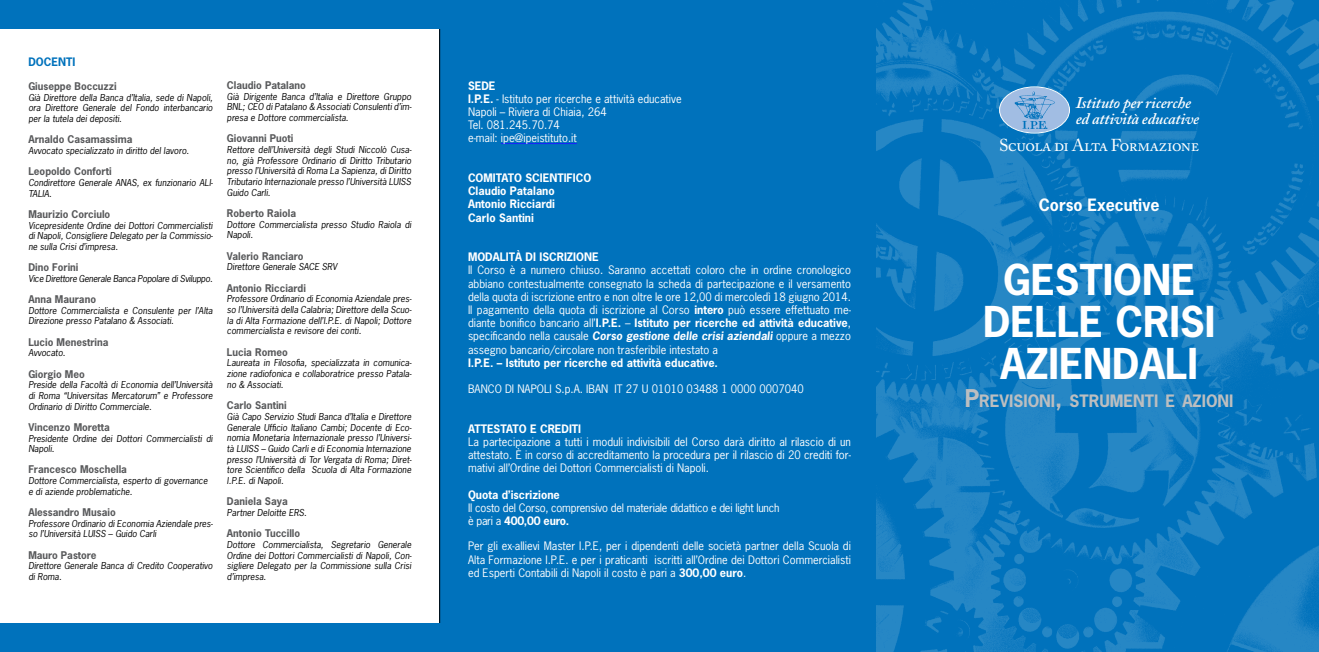
<style>
.page{position:relative;width:1319px;height:652px;background:#fff}
.page>*{position:absolute;margin:0;border:0;box-sizing:border-box;transform-origin:0 0}
.t1{font:700 40px/42px "News Gothic";color:#fff;text-align:center}
.t2{font:17.2px "Adobe Caslon Pro";letter-spacing:-.025em;color:#fff}
.t3{font:italic 600 16.1px/16.5px "Adobe Caslon Pro";letter-spacing:-.01em;color:#fff}
.t4{font:700 16.1px "News Gothic";color:#bcbec0}
.t5{font:700 16px "News Gothic";color:#fff}
.t6{font:11px/13.2px "News Gothic";color:#fff;text-align:justify}
.t7{font:700 11px/13.2px "News Gothic";color:#fff}
.t8{font:11px/13.2px "News Gothic";letter-spacing:-.02em;color:#fff}
.t9{font:700 11px "News Gothic";color:#0072bc}
.t10{font:700 10px "News Gothic";color:#58595b}
.t11{font:italic 9px/10.7px "News Gothic";color:#000;text-align:justify}
.t12{font:italic 9px "News Gothic";letter-spacing:-.02em;color:#000}
.s1{font-weight:700}
.s2{font-family:"News Gothic Std";font-weight:700;font-style:italic}
.s3{font-size:23px}
</style>
<div class="page">
<div style="left:439px;top:0;width:879px;height:652px;background:#0072bc"></div>
<img style="left:876px;top:0;width:442px;height:652px">
<div style="left:999px;top:87px;width:70px;height:46px;background:#a1bde3;border-radius:50%"></div>
<svg style="left:1014px;top:91px;width:40px;height:38px"></svg>
<div style="left:998px;top:86px;width:71px;height:48px;border:1px solid #fff;border-radius:50%"></div>
<hr style="left:439px;top:6px;width:1px;height:646px;background:#000">
<hr style="left:501px;top:143px;width:75px;height:1px;background:#1922fb">
<div style="left:0;top:0;width:442px;height:28px;background:#0072bc"></div>
<div style="left:0;top:624px;width:442px;height:28px;background:#0072bc"></div>
<p class="t9" style="left:28px;top:54px;width:36px">DOCENTI</p>
<p class="t10" style="left:28px;top:80px;width:90px">Giuseppe Boccuzzi</p>
<p class="t11" style="left:28px;top:92px;width:186px">Già Direttore della Banca d’Italia, sede di Napoli, ora Direttore Generale del Fondo interbancario per la tutela dei depositi.</p>
<p class="t10" style="left:28px;top:133px;width:105px">Arnaldo Casamassima</p>
<p class="t11" style="left:28px;top:145px;width:162px">Avvocato specializzato in diritto del lavoro.</p>
<p class="t10" style="left:28px;top:165px;width:85px">Leopoldo Conforti</p>
<p class="t11" style="left:28px;top:177px;width:186px">Condirettore Generale ANAS, ex funzionario ALI-<br>TALIA.</p>
<p class="t10" style="left:28px;top:207px;width:83px">Maurizio Corciulo</p>
<p class="t11" style="left:28px;top:220px;width:186px">Vicepresidente Ordine dei Dottori Commercialisti di Napoli, Consigliere Delegato per la Commissio&shy;ne sulla Crisi d’impresa.</p>
<p class="t10" style="left:28px;top:261px;width:52px">Dino Forini</p>
<p class="t12" style="left:28px;top:273px;width:186px">Vice Direttore Generale Banca Popolare di Sviluppo.</p>
<p class="t10" style="left:28px;top:293px;width:69px">Anna Maurano</p>
<p class="t11" style="left:28px;top:305px;width:186px">Dottore Commercialista e Consulente per l’Alta<br>Direzione presso Patalano &amp; Associati.</p>
<p class="t10" style="left:28px;top:335px;width:82px">Lucio Menestrina</p>
<p class="t11" style="left:28px;top:348px;width:39px">Avvocato.</p>
<p class="t10" style="left:28px;top:367px;width:58px">Giorgio Meo</p>
<p class="t11" style="left:28px;top:380px;width:186px">Preside della Facoltà di Economia dell’Università di Roma “Universitas Mercatorum” e Professore Ordinario di Diritto Commerciale.</p>
<p class="t10" style="left:28px;top:420px;width:83px">Vincenzo Moretta</p>
<p class="t11" style="left:28px;top:433px;width:186px">Presidente Ordine dei Dottori Commercialisti di<br>Napoli.</p>
<p class="t10" style="left:28px;top:463px;width:100px">Francesco Moschella</p>
<p class="t11" style="left:28px;top:475px;width:181px">Dottore Commercialista, esperto di governance e di aziende problematiche.</p>
<p class="t10" style="left:28px;top:506px;width:89px">Alessandro Musaio</p>
<p class="t11" style="left:28px;top:518px;width:186px">Professore Ordinario di Economia Aziendale pres&shy;so l’Università LUISS – Guido Carli</p>
<p class="t10" style="left:28px;top:548px;width:70px">Mauro Pastore</p>
<p class="t11" style="left:28px;top:561px;width:186px">Direttore Generale Banca di Credito Cooperativo di Roma.</p>
<p class="t10" style="left:227px;top:78px;width:80px">Claudio Patalano</p>
<p class="t11" style="left:227px;top:91px;width:186px">Già Dirigente Banca d’Italia e Direttore Gruppo BNL; CEO di Patalano &amp; Associati Consulenti d’im&shy;presa e Dottore commercialista.</p>
<p class="t10" style="left:227px;top:132px;width:68px">Giovanni Puoti</p>
<p class="t11" style="left:227px;top:144px;width:186px">Rettore dell’Università degli Studi Niccolò Cusa&shy;no, già Professore Ordinario di Diritto Tributario presso l’Università di Roma La Sapienza, di Diritto Tributario Internazionale presso l’Università LUISS Guido Carli.</p>
<p class="t10" style="left:227px;top:207px;width:71px">Roberto Raiola</p>
<p class="t11" style="left:227px;top:219px;width:186px">Dottore Commercialista presso Studio Raiola di<br>Napoli.</p>
<p class="t10" style="left:227px;top:249px;width:78px">Valerio Ranciaro</p>
<p class="t11" style="left:227px;top:262px;width:112px">Direttore Generale SACE SRV</p>
<p class="t10" style="left:227px;top:281px;width:81px">Antonio Ricciardi</p>
<p class="t11" style="left:227px;top:294px;width:186px">Professore Ordinario di Economia Aziendale pres&shy;so l’Università della Calabria; Direttore della Scuo&shy;la di Alta Formazione dell’I.P.E. di Napoli; Dottore commercialista e revisore dei conti.</p>
<p class="t10" style="left:227px;top:345px;width:62px">Lucia Romeo</p>
<p class="t11" style="left:227px;top:358px;width:186px">Laureata in Filosofia, specializzata in comunica&shy;zione radiofonica e collaboratrice presso Patala&shy;no &amp; Associati.</p>
<p class="t10" style="left:227px;top:399px;width:61px">Carlo Santini</p>
<p class="t11" style="left:227px;top:411px;width:186px">Già Capo Servizio Studi Banca d’Italia e Direttore Generale Ufficio Italiano Cambi; Docente di Eco&shy;nomia Monetaria Internazionale presso l’Universi&shy;tà LUISS – Guido Carli e di Economia Internazione presso l’Università di Tor Vergata di Roma; Diret&shy;tore Scientifico della Scuola di Alta Formazione I.P.E. di Napoli.</p>
<p class="t10" style="left:227px;top:495px;width:62px">Daniela Saya</p>
<p class="t11" style="left:227px;top:507px;width:81px">Partner Deloitte ERS.</p>
<p class="t10" style="left:227px;top:527px;width:75px">Antonio Tuccillo</p>
<p class="t11" style="left:227px;top:539px;width:186px">Dottore Commercialista, Segretario Generale Ordine dei Dottori Commercialisti di Napoli, Con&shy;sigliere Delegato per la Commissione sulla Crisi d’impresa.</p>
<p class="t6" style="left:468px;top:79px;width:215px;text-align:left"><span class="s1">SEDE<br>I.P.E.</span> - Istituto per ricerche e attività educative<br>Napoli – Riviera di Chiaia, 264<br>Tel. 081.245.70.74<br>e-mail: ipe@ipeistituto.it</p>
<p class="t7" style="left:468px;top:171px;width:32px">COMITATO</p>
<p class="t7" style="left:468px;top:171px;width:124px;text-indent:57px">SCIENTIFICO<br>Claudio Patalano<br>Antonio Ricciardi<br>Carlo Santini</p>
<p class="t7" style="left:468px;top:250px;width:17px">MODALIT</p>
<p class="t7" style="left:515px;top:250px;width:49px">À DI ISCRIZION</p>
<p class="t7" style="left:592px;top:250px;width:8px">E</p>
<p class="t6" style="left:468px;top:264px;width:384px">Il Corso è a numero chiuso. Saranno accettati coloro che in ordine cronologico abbiano contestualmente consegnato la scheda di partecipazione e il versamento della quota di iscrizione entro e non oltre le ore 12,00 di mercoledì 18 giugno 2014.<br>Il pagamento della quota di iscrizione al Corso <span class="s1">intero</span> può essere effettuato me&shy;diante bonifico bancario all’<span class="s1">I.P.E.</span> – <span class="s1">Istituto per ricerche ed attività educative</span>, specificando nella causale <span class="s2">Corso gestione delle crisi aziendali</span> oppure a mezzo assegno bancario/circolare non trasferibile intestato a</p>
<p class="t7" style="left:468px;top:356px;width:251px">I.P.E. – Istituto per ricerche ed attività educative.</p>
<p class="t6" style="left:468px;top:382px;width:337px">BANCO DI NAPOLI S.p.A. IBAN IT 27 U 01010 03488 1 0000 0007040</p>
<p class="t7" style="left:468px;top:422px;width:33px">ATTESTATO</p>
<p class="t7" style="left:530px;top:422px;width:38px">E CREDITI</p>
<p class="t6" style="left:468px;top:435px;width:384px">La partecipazione a tutti i moduli indivisibili del Corso darà diritto al rilascio di un attestato. È in corso di accreditamento la procedura per il rilascio di 20 crediti for&shy;mativi all’Ordine dei Dottori Commercialisti di Napoli.</p>
<p class="t7" style="left:468px;top:488px;width:93px">Quota d’iscrizione</p>
<p class="t8" style="left:468px;top:501px;width:313px">Il costo del Corso, comprensivo del materiale didattico e dei light lunch è pari a <span class="s1">400,00 euro.</span></p>
<p class="t6" style="left:468px;top:540px;width:384px">Per gli ex-allievi Master I.P.E, per i dipendenti delle società partner della Scuola di Alta Formazione I.P.E. e per i praticanti iscritti all’Ordine dei Dottori Commercialisti ed Esperti Contabili di Napoli il costo è pari a <span class="s1">300,00 euro</span>.</p>
<h3 class="t3" style="left:1075px;top:94px;width:125px">Istituto per ricerche ed attività educative</h3>
<h2 class="t2" style="left:998px;top:135px;width:201px">Scuola di Alta Formazione</h2>
<h3 class="t5" style="left:1038px;top:195px;width:122px">Corso Executive</h3>
<h1 class="t1" style="left:982px;top:259px;width:234px">Gestione delle Crisi aziendali</h1>
<h3 class="t4" style="left:964px;top:390px;width:270px"><span class="s3">P</span>REVISIONI<span class="s3">,</span> STRUMENTI E AZIONI</h3>
</div>
